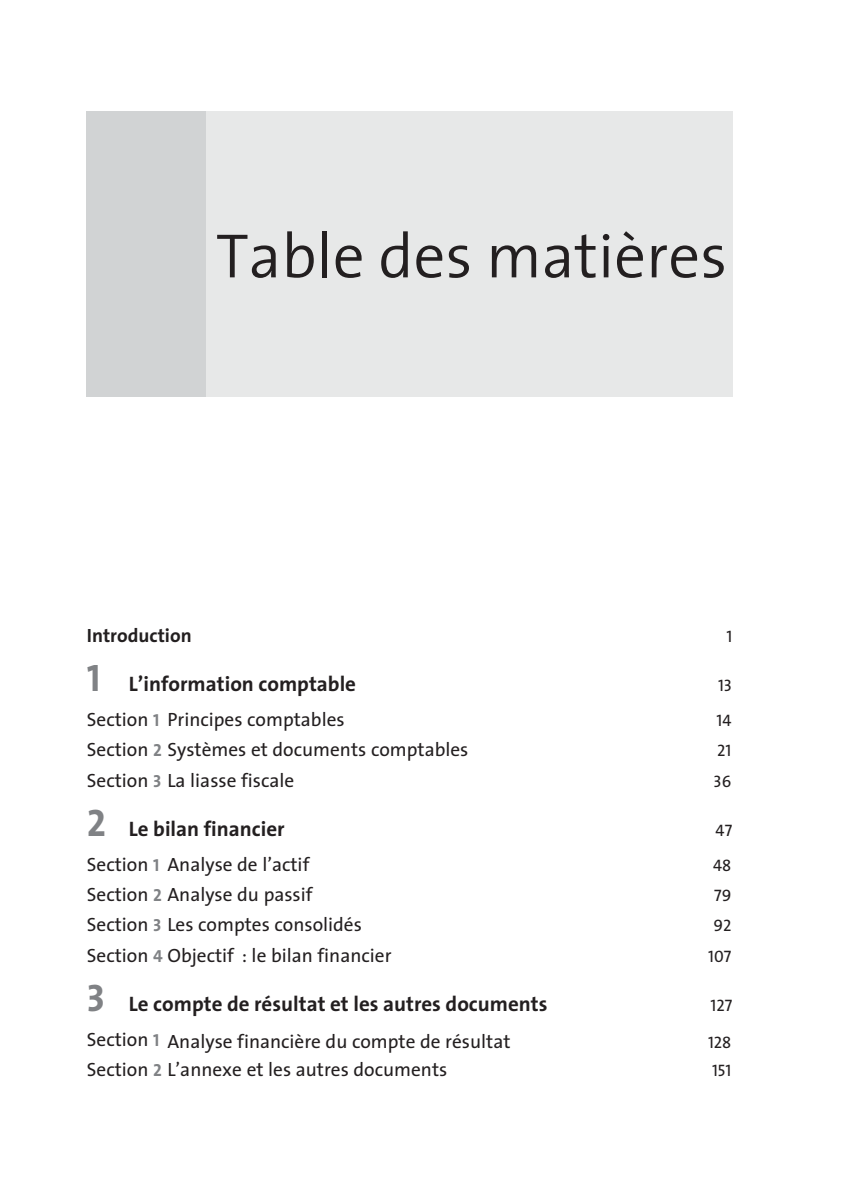
<style>
.page{position:relative;width:844px;height:1191px;background:#fff}
.page>*{position:absolute;margin:0;border:0;box-sizing:border-box;transform-origin:0 0}
.t1{font:300 63px "The Sans";color:#231f20}
.t2{font:700 21px "The Sans";color:#231f20}
.t3{font:19.25px "The Sans";color:#231f20}
.t4{font:700 19.25px "The Sans";color:#231f20}
.t5{font:16.62px "The Sans Caps";color:#231f20}
.s1{font-family:"The Sans Bold Caps";font-weight:400;font-size:38.5px;color:#808285}
.s2{font-family:"The Sans Bold Caps";font-size:17.5px;color:#808285}
</style>
<div class="page">
<div style="left:206px;top:112px;width:526px;height:285px;background:#e7e8e8"></div>
<div style="left:87px;top:112px;width:119px;height:285px;background:#d1d3d4"></div>
<h1 class="t1" style="left:216px;top:204px;width:512px">Table des matières</h1>
<p class="t4" style="left:87px;top:619px;width:106px">Intro-duc-tion</p>
<p class="t5" style="left:726px;top:622px;width:7px">1</p>
<p class="t2" style="left:87px;top:666px;width:270px"><span class="s1">1</span> L’information comptable</p>
<p class="t5" style="left:718px;top:671px;width:16px">13</p>
<p class="t3" style="left:87px;top:703px;width:259px">Section <span class="s2">1</span> Principes comptables</p>
<p class="t5" style="left:716px;top:706px;width:16px">14</p>
<p class="t3" style="left:87px;top:734px;width:383px">Section <span class="s2">2</span> Systèmes et documents comptables</p>
<p class="t5" style="left:717px;top:737px;width:16px">21</p>
<p class="t3" style="left:87px;top:764px;width:209px">Section <span class="s2">3</span> La liasse fiscale</p>
<p class="t5" style="left:713px;top:767px;width:19px">36</p>
<p class="t2" style="left:87px;top:811px;width:199px"><span class="s1">2</span> Le bilan financier</p>
<p class="t5" style="left:715px;top:816px;width:18px">47</p>
<p class="t3" style="left:87px;top:848px;width:224px">Section <span class="s2">1</span> Analyse de l’actif</p>
<p class="t5" style="left:713px;top:851px;width:20px">48</p>
<p class="t3" style="left:87px;top:878px;width:227px">Section <span class="s2">2</span> Analyse du passif</p>
<p class="t5" style="left:714px;top:881px;width:19px">79</p>
<p class="t3" style="left:87px;top:909px;width:276px">Section <span class="s2">3</span> Les comptes consolidés</p>
<p class="t5" style="left:713px;top:912px;width:20px">92</p>
<p class="t3" style="left:87px;top:939px;width:306px">Section <span class="s2">4</span> Objectif : le bilan financier</p>
<p class="t5" style="left:708px;top:942px;width:25px">107</p>
<p class="t2" style="left:87px;top:986px;width:462px"><span class="s1">3</span> Le compte de résultat et les autres documents</p>
<p class="t5" style="left:710px;top:991px;width:23px">127</p>
<p class="t3" style="left:87px;top:1025px;width:425px">Section <span class="s2">1</span> Analyse financière du compte de résultat</p>
<p class="t5" style="left:707px;top:1028px;width:25px">128</p>
<p class="t3" style="left:87px;top:1053px;width:362px">Section <span class="s2">2</span> L’annexe et les autres documents</p>
<p class="t5" style="left:711px;top:1057px;width:21px">151</p>
</div>
